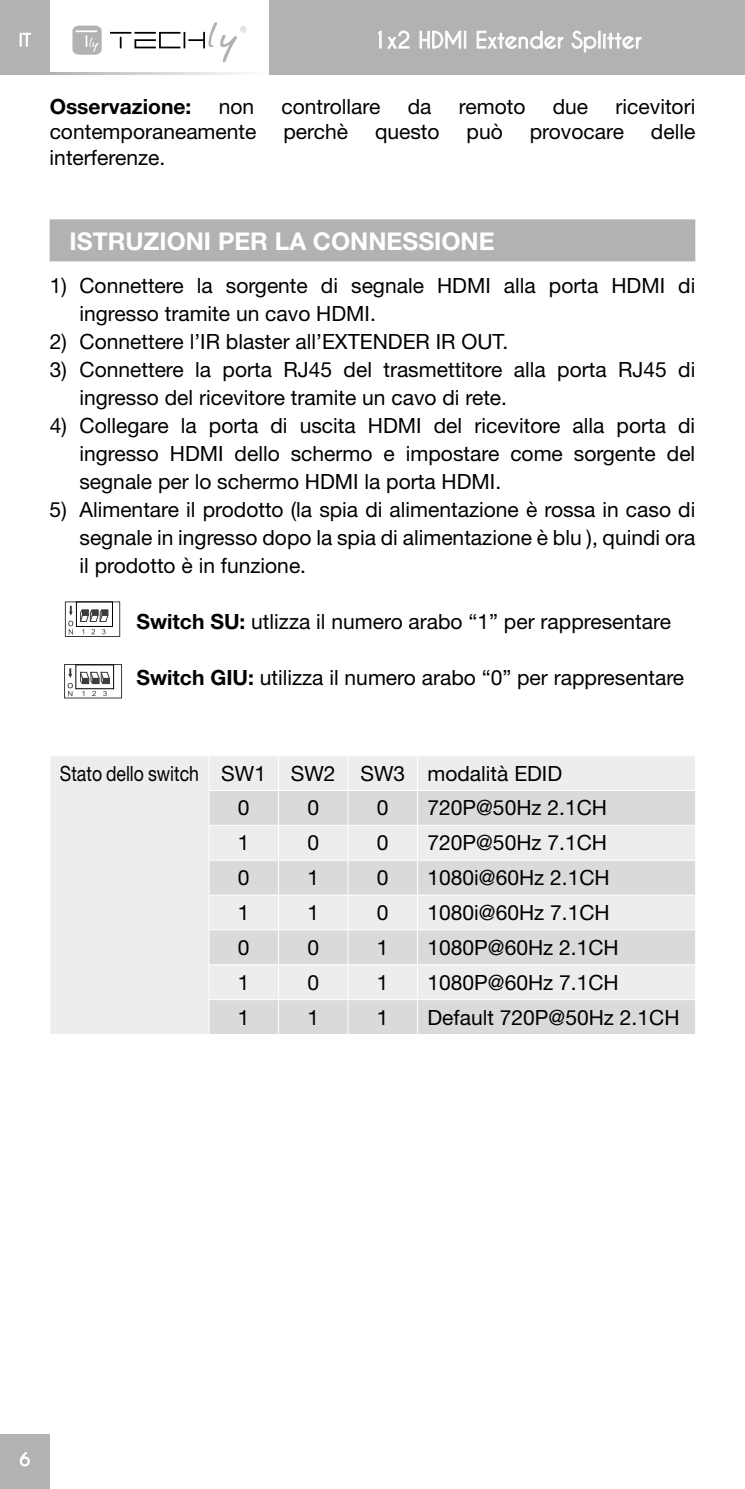
<style>
.page{position:relative;width:745px;height:1489px;background:#fff}
.page>*{position:absolute;margin:0;border:0;box-sizing:border-box;transform-origin:0 0}
.t1{font:700 24.5px "Helvetica Neue LT Std";color:#fff}
.t2{font:700 22.75px "Caviar Dreams";color:#fff}
.t3{font:21px/28px "Helvetica Neue LT Std";color:#000}
.t4{font:21px/35px "Helvetica Neue LT Std";color:#000;scale:.84 1}
.t5{font:700 21px "Helvetica Neue LT Std";color:#000}
.s1{font-weight:700}
</style>
<div class="page">
<svg style="left:50px;top:73px;width:189px;height:1px"></svg>
<hr style="left:744px;top:0;width:1px;height:74px;background:#b3b2b2">
<div style="left:0;top:0;width:50px;height:74px;background:#b3b2b2"></div>
<svg style="left:20px;top:33px;width:11px;height:14px"></svg>
<div style="left:269px;top:0;width:475px;height:74px;background:#b3b2b2"></div>
<hr style="left:110px;top:32px;width:21px;height:2px;background:#000">
<svg style="left:72px;top:26px;width:30px;height:29px"></svg>
<svg style="left:134px;top:22px;width:112px;height:40px"></svg>
<div style="left:0;top:1434px;width:50px;height:54px;background:#b3b2b2"></div>
<svg style="left:19px;top:1452px;width:11px;height:14px"></svg>
<svg style="left:378px;top:31px;width:3px;height:18px"></svg>
<svg style="left:387px;top:31px;width:22px;height:18px"></svg>
<svg style="left:419px;top:31px;width:47px;height:18px"></svg>
<svg style="left:476px;top:31px;width:87px;height:18px"></svg>
<svg style="left:571px;top:31px;width:70px;height:21px"></svg>
<div style="left:50px;top:219px;width:644px;height:42px;background:#b3b2b2"></div>
<div style="left:64px;top:664px;width:58px;height:34px;border:1px solid #3c3c3b"></div>
<div style="left:75px;top:664px;width:39px;height:25px;border:1px solid #000"></div>
<svg style="left:67px;top:668px;width:6px;height:28px"></svg>
<svg style="left:79px;top:671px;width:31px;height:25px"></svg>
<div style="left:103px;top:678px;width:7px;height:6px;border:1px solid #3c3c3b"></div>
<div style="left:65px;top:601px;width:55px;height:36px;border:1px solid #3c3c3b"></div>
<div style="left:76px;top:601px;width:37px;height:26px;border:1px solid #000"></div>
<svg style="left:68px;top:605px;width:5px;height:29px"></svg>
<svg style="left:91px;top:629px;width:4px;height:5px"></svg>
<svg style="left:102px;top:629px;width:3px;height:5px"></svg>
<svg style="left:80px;top:609px;width:29px;height:13px"></svg>
<div style="left:51px;top:756px;width:643px;height:277px;background:#ededed"></div>
<svg style="left:209px;top:791px;width:485px;height:242px;background:#e2e2e2"></svg>
<hr style="left:208px;top:756px;width:1px;height:34px;background:#fff">
<hr style="left:278px;top:756px;width:1px;height:34px;background:#fff">
<hr style="left:347px;top:756px;width:1px;height:34px;background:#fff">
<hr style="left:416px;top:756px;width:2px;height:34px;background:#fff">
<hr style="left:208px;top:789px;width:70px;height:2px;background:#fff">
<hr style="left:208px;top:790px;width:1px;height:35px;background:#fff">
<hr style="left:278px;top:789px;width:70px;height:2px;background:#fff">
<hr style="left:278px;top:790px;width:1px;height:35px;background:#fff">
<hr style="left:348px;top:789px;width:69px;height:2px;background:#fff">
<hr style="left:347px;top:790px;width:1px;height:35px;background:#fff">
<hr style="left:417px;top:789px;width:278px;height:2px;background:#fff">
<hr style="left:416px;top:790px;width:2px;height:35px;background:#fff">
<hr style="left:208px;top:824px;width:70px;height:2px;background:#fff">
<hr style="left:208px;top:825px;width:1px;height:34px;background:#fff">
<hr style="left:278px;top:824px;width:70px;height:2px;background:#fff">
<hr style="left:278px;top:825px;width:1px;height:34px;background:#fff">
<hr style="left:348px;top:824px;width:69px;height:2px;background:#fff">
<hr style="left:347px;top:825px;width:1px;height:34px;background:#fff">
<hr style="left:417px;top:824px;width:278px;height:2px;background:#fff">
<hr style="left:416px;top:825px;width:2px;height:34px;background:#fff">
<hr style="left:208px;top:859px;width:70px;height:1px;background:#fff">
<hr style="left:208px;top:860px;width:1px;height:34px;background:#fff">
<hr style="left:278px;top:859px;width:70px;height:1px;background:#fff">
<hr style="left:278px;top:860px;width:1px;height:34px;background:#fff">
<hr style="left:348px;top:859px;width:69px;height:1px;background:#fff">
<hr style="left:347px;top:860px;width:1px;height:34px;background:#fff">
<hr style="left:417px;top:859px;width:278px;height:1px;background:#fff">
<hr style="left:416px;top:860px;width:2px;height:34px;background:#fff">
<hr style="left:208px;top:894px;width:70px;height:1px;background:#fff">
<hr style="left:208px;top:895px;width:1px;height:34px;background:#fff">
<hr style="left:278px;top:894px;width:70px;height:1px;background:#fff">
<hr style="left:278px;top:895px;width:1px;height:34px;background:#fff">
<hr style="left:348px;top:894px;width:69px;height:1px;background:#fff">
<hr style="left:347px;top:895px;width:1px;height:34px;background:#fff">
<hr style="left:417px;top:894px;width:278px;height:1px;background:#fff">
<hr style="left:416px;top:895px;width:2px;height:34px;background:#fff">
<hr style="left:208px;top:929px;width:70px;height:1px;background:#fff">
<hr style="left:208px;top:930px;width:1px;height:34px;background:#fff">
<hr style="left:278px;top:929px;width:70px;height:1px;background:#fff">
<hr style="left:278px;top:930px;width:1px;height:34px;background:#fff">
<hr style="left:348px;top:929px;width:69px;height:1px;background:#fff">
<hr style="left:347px;top:930px;width:1px;height:34px;background:#fff">
<hr style="left:417px;top:929px;width:278px;height:1px;background:#fff">
<hr style="left:416px;top:930px;width:2px;height:34px;background:#fff">
<hr style="left:208px;top:964px;width:70px;height:1px;background:#fff">
<hr style="left:208px;top:965px;width:1px;height:34px;background:#fff">
<hr style="left:278px;top:964px;width:70px;height:1px;background:#fff">
<hr style="left:278px;top:965px;width:1px;height:34px;background:#fff">
<hr style="left:348px;top:964px;width:69px;height:1px;background:#fff">
<hr style="left:347px;top:965px;width:1px;height:34px;background:#fff">
<hr style="left:417px;top:964px;width:278px;height:1px;background:#fff">
<hr style="left:416px;top:965px;width:2px;height:34px;background:#fff">
<hr style="left:208px;top:998px;width:70px;height:2px;background:#fff">
<hr style="left:208px;top:999px;width:1px;height:35px;background:#fff">
<hr style="left:278px;top:998px;width:70px;height:2px;background:#fff">
<hr style="left:278px;top:999px;width:1px;height:35px;background:#fff">
<hr style="left:348px;top:998px;width:69px;height:2px;background:#fff">
<hr style="left:347px;top:999px;width:1px;height:35px;background:#fff">
<hr style="left:417px;top:998px;width:278px;height:2px;background:#fff">
<hr style="left:416px;top:999px;width:2px;height:35px;background:#fff">
<p class="t2" style="left:372px;top:27px;width:270px">1x2 HDMI Extender Splitter</p>
<p class="t5" style="left:50px;top:94px;width:143px">OSSERVAZIONE:</p>
<p class="t3" style="left:218px;top:92px;width:37px">non</p>
<p class="t3" style="left:281px;top:92px;width:100px">controllare</p>
<p class="t3" style="left:407px;top:92px;width:25px">da</p>
<p class="t3" style="left:458px;top:92px;width:68px">remoto</p>
<p class="t3" style="left:552px;top:92px;width:37px">due</p>
<p class="t3" style="left:615px;top:92px;width:81px">ricevitori</p>
<p class="t3" style="left:50px;top:118px;width:208px">contemporaneamente</p>
<p class="t3" style="left:283px;top:118px;width:66px">perchè</p>
<p class="t3" style="left:375px;top:118px;width:66px">questo</p>
<p class="t3" style="left:466px;top:118px;width:38px">può</p>
<p class="t3" style="left:529px;top:118px;width:96px">provocare</p>
<p class="t3" style="left:650px;top:118px;width:46px">delle</p>
<p class="t3" style="left:50px;top:143px;width:117px">interferenze.</p>
<p class="t1" style="left:69px;top:226px;width:72px">ISTRUZIO</p>
<p class="t1" style="left:186px;top:226px;width:216px">NI PER LA CONNESSIO</p>
<p class="t1" style="left:460px;top:226px;width:33px">NE</p>
<p class="t3" style="left:79px;top:271px;width:617px;text-indent:-30px">1) Connettere la sorgente di segnale HDMI alla porta HDMI di ingresso tramite un cavo HDMI.</p>
<p class="t3" style="left:50px;top:327px;width:459px">2) Connettere l’IR blaster all’EXTENDER IR OUT.</p>
<p class="t3" style="left:79px;top:355px;width:617px;text-indent:-30px">3) Connettere la porta RJ45 del trasmettitore alla porta RJ45 di ingresso del ricevitore tramite un cavo di rete.</p>
<p class="t3" style="left:79px;top:411px;width:617px;text-align:justify;text-indent:-30px">4) Collegare la porta di uscita HDMI del ricevitore alla porta di ingresso HDMI dello schermo e impostare come sorgente del segnale per lo schermo HDMI la porta HDMI.</p>
<p class="t3" style="left:79px;top:495px;width:617px;text-align:justify;text-indent:-30px">5) Alimentare il prodotto (la spia di alimentazione è rossa in caso di segnale in ingresso dopo la spia di alimentazione è blu ), quindi ora il prodotto è in funzione.</p>
<p class="t3" style="left:136px;top:607px;width:536px"><span class="s1">SWITCH SU:</span> utlizza il numero arabo “1” per rappresentare</p>
<p class="t3" style="left:136px;top:663px;width:549px"><span class="s1">SWITCH GIU:</span> utilizza il numero arabo “0” per rappresentare</p>
<p class="t4" style="left:238px;top:755px;width:387px;text-indent:-178px">Stato dello switch SW1 SW2 SW3 modalità EDID<br>0</p>
<p class="t3" style="left:307px;top:793px;width:13px">0</p>
<p class="t3" style="left:376px;top:793px;width:13px">0</p>
<p class="t3" style="left:427px;top:793px;width:181px">720P@50Hz 2.1CH</p>
<p class="t3" style="left:238px;top:828px;width:13px">1</p>
<p class="t3" style="left:307px;top:828px;width:13px">0</p>
<p class="t3" style="left:376px;top:828px;width:13px">0</p>
<p class="t3" style="left:427px;top:828px;width:181px">720P@50Hz 7.1CH</p>
<p class="t3" style="left:238px;top:863px;width:13px">0</p>
<p class="t3" style="left:307px;top:863px;width:13px">1</p>
<p class="t3" style="left:376px;top:863px;width:13px">0</p>
<p class="t3" style="left:427px;top:863px;width:184px">1080i@60Hz 2.1CH</p>
<p class="t3" style="left:238px;top:898px;width:13px">1</p>
<p class="t3" style="left:307px;top:898px;width:13px">1</p>
<p class="t3" style="left:376px;top:898px;width:13px">0</p>
<p class="t3" style="left:427px;top:898px;width:184px">1080i@60Hz 7.1CH</p>
<p class="t3" style="left:238px;top:933px;width:13px">0</p>
<p class="t3" style="left:307px;top:933px;width:13px">0</p>
<p class="t3" style="left:376px;top:933px;width:13px">1</p>
<p class="t3" style="left:427px;top:933px;width:193px">1080P@60Hz 2.1CH</p>
<p class="t3" style="left:238px;top:967px;width:13px">1</p>
<p class="t3" style="left:307px;top:967px;width:13px">0</p>
<p class="t3" style="left:376px;top:967px;width:13px">1</p>
<p class="t3" style="left:427px;top:967px;width:193px">1080P@60Hz 7.1CH</p>
<p class="t3" style="left:238px;top:1002px;width:13px">1</p>
<p class="t3" style="left:307px;top:1002px;width:13px">1</p>
<p class="t3" style="left:376px;top:1002px;width:13px">1</p>
<p class="t3" style="left:427px;top:1002px;width:253px">Default 720P@50Hz 2.1CH</p>
</div>
